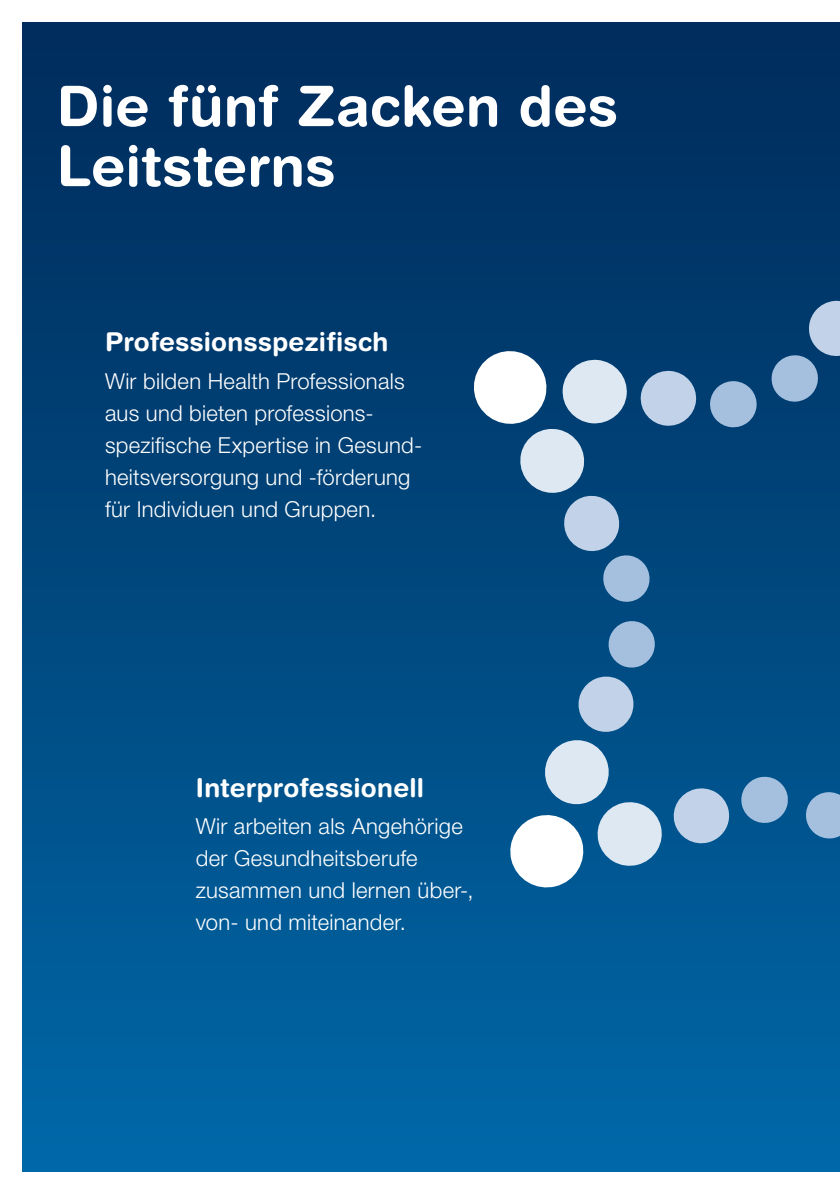
<style>
.page{position:relative;width:840px;height:1191px;background:#fff}
.page>*{position:absolute;margin:0;border:0;box-sizing:border-box;transform-origin:0 0}
.Haupttitel_28{font:700 56px/60px "Helvetica Rounded LT Std";letter-spacing:.005em;color:#fff}
.Lead_11{font:700 26px "Helvetica Rounded LT Std";letter-spacing:.005em;color:#fff}
.Lead_11-2{font:300 22px/32px "Helvetica Neue LT Std";letter-spacing:.015em;color:#fff}
</style>
<div class="page">
<div style="left:23px;top:23px;width:816px;height:1148px;background:linear-gradient(to bottom,#002a59,#0067a7)"></div>
<svg style="left:805px;top:792px;width:34px;height:49px;background:#7ea7cc"></svg>
<svg style="left:709px;top:381px;width:47px;height:47px;background:#7da0c4"></svg>
<svg style="left:607px;top:620px;width:48px;height:48px;background:#78a0c5"></svg>
<svg style="left:577px;top:676px;width:60px;height:56px;background:#89accc"></svg>
<svg style="left:506px;top:739px;width:156px;height:152px"></svg>
<svg style="left:670px;top:787px;width:59px;height:59px;background:#84aacc"></svg>
<svg style="left:769px;top:300px;width:70px;height:102px;background:#4a769f"></svg>
<svg style="left:740px;top:776px;width:47px;height:49px;background:#78a2c8"></svg>
<svg style="left:468px;top:346px;width:229px;height:259px;background:#3d7099"></svg>
<p class="Haupttitel_28" style="left:57px;top:75px;width:562px">Die fünf Zacken des<br>Leitsterns</p>
<p class="Lead_11" style="left:105px;top:326px;width:285px">Professionsspezifisch</p>
<p class="Lead_11-2" style="left:105px;top:365px;width:318px">Wir bilden Health Professionals aus und bieten professions&shy;spezifische Expertise in Gesund&shy;heitsversorgung und -förderung für Individuen und Gruppen.</p>
<p class="Lead_11" style="left:196px;top:771px;width:230px">Interprofessionell</p>
<p class="Lead_11-2" style="left:196px;top:810px;width:279px">Wir arbeiten als Angehörige der Gesundheitsberufe zusammen und lernen über-, von- und miteinander.</p>
</div>
